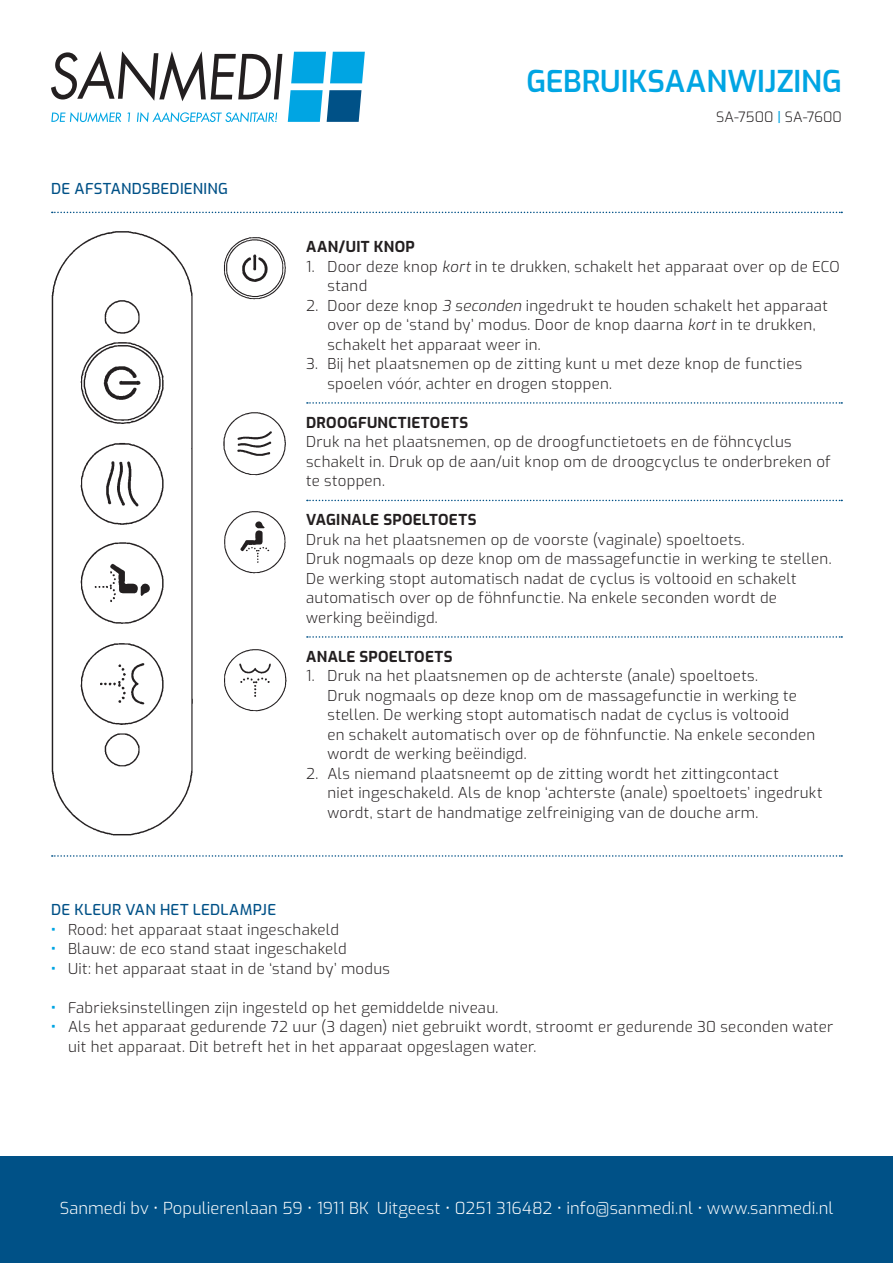
<style>
.page{position:relative;width:893px;height:1263px;background:#fff}
.page>*{position:absolute;margin:0;border:0;box-sizing:border-box;transform-origin:0 0}
.t1{font:600 30px "Exo";color:#00a5e3}
.t2{font:300 16.5px "Exo";letter-spacing:.005em;color:#fff}
.t3{font:300 15px/19.5px "Exo";letter-spacing:.02em;color:#231f20}
.t4{font:700 15px "Exo";letter-spacing:.02em;color:#231f20}
.t5{font:500 15px "Exo";letter-spacing:.02em;color:#005187}
.t6{font:300 14.25px "Exo";letter-spacing:.005em;color:#231f20}
.s1{font-weight:500;color:#00a5e3}
.s2{font-style:italic}
.s3{font-weight:700;color:#00a5e3}
</style>
<div class="page">
<svg style="left:51px;top:51px;width:231px;height:50px"></svg>
<svg style="left:291px;top:52px;width:74px;height:31px;background:#22b1e6"></svg>
<svg style="left:288px;top:90px;width:73px;height:32px;background:#218cbe"></svg>
<svg style="left:51px;top:112px;width:227px;height:10px"></svg>
<div style="left:0;top:1157px;width:893px;height:106px;background:#005187"></div>
<svg style="left:52px;top:212px;width:790px;height:1px"></svg>
<svg style="left:307px;top:402px;width:535px;height:2px"></svg>
<svg style="left:307px;top:500px;width:535px;height:1px"></svg>
<svg style="left:307px;top:636px;width:535px;height:2px"></svg>
<svg style="left:52px;top:855px;width:790px;height:2px"></svg>
<img style="left:51px;top:231px;width:142px;height:605px">
<img style="left:223px;top:412px;width:63px;height:64px">
<img style="left:224px;top:511px;width:62px;height:63px">
<img style="left:224px;top:649px;width:63px;height:63px">
<img style="left:224px;top:237px;width:62px;height:63px">
<p class="t5" style="left:51px;top:177px;width:179px">DE AFSTANDSBEDIENING</p>
<h1 class="t1" style="left:526px;top:59px;width:317px">GEBRUIKSAANWIJZING</h1>
<p class="t6" style="left:716px;top:107px;width:127px">SA-7500 <span class="s1">|</span> SA-7600</p>
<p class="t4" style="left:306px;top:235px;width:110px">AAN/UIT KNOP</p>
<p class="t3" style="left:327px;top:256px;width:514px;text-indent:-21px">1. Door deze knop <span class="s2">kort</span> in te drukken, schakelt het apparaat over op de ECO stand</p>
<p class="t3" style="left:327px;top:295px;width:502px;text-indent:-21px">2. Door deze knop <span class="s2">3 seconden</span> ingedrukt te houden schakelt het apparaat over op de ‘stand by’ modus. Door de knop daarna <span class="s2">kort</span> in te drukken, schakelt het apparaat weer in.</p>
<p class="t3" style="left:327px;top:353px;width:476px;text-indent:-21px">3. Bij het plaatsnemen op de zitting kunt u met deze knop de functies spoelen vóór, achter en drogen stoppen.</p>
<p class="t4" style="left:306px;top:411px;width:164px">DROOGFUNCTIETOETS</p>
<p class="t3" style="left:306px;top:431px;width:526px">Druk na het plaatsnemen, op de droogfunctietoets en de föhncyclus schakelt in. Druk op de aan/uit knop om de droogcyclus te onderbreken of te stoppen.</p>
<p class="t4" style="left:306px;top:508px;width:172px">VAGINALE SPOELTOETS</p>
<p class="t3" style="left:306px;top:529px;width:527px">Druk na het plaatsnemen op de voorste (vaginale) spoeltoets.<br>Druk nogmaals op deze knop om de massagefunctie in werking te stellen.<br>De werking stopt automatisch nadat de cyclus is voltooid en schakelt automatisch over op de föhnfunctie. Na enkele seconden wordt de werking beëindigd.</p>
<p class="t4" style="left:306px;top:645px;width:148px">ANALE SPOELTOETS</p>
<p class="t3" style="left:327px;top:665px;width:489px;text-indent:-21px">1. Druk na het plaatsnemen op de achterste (anale) spoeltoets.<br>Druk nogmaals op deze knop om de massagefunctie in werking te stellen. De werking stopt automatisch nadat de cyclus is voltooid<br>en schakelt automatisch over op de föhnfunctie. Na enkele seconden wordt de werking beëindigd.</p>
<p class="t3" style="left:327px;top:763px;width:497px;text-indent:-21px">2. Als niemand plaatsneemt op de zitting wordt het zittingcontact<br>niet ingeschakeld. Als de knop ‘achterste (anale) spoeltoets’ ingedrukt wordt, start de handmatige zelfreiniging van de douche arm.</p>
<p class="t5" style="left:51px;top:898px;width:227px">DE KLEUR VAN HET LEDLAMPJE</p>
<p class="t3" style="left:51px;top:919px;width:290px"><span class="s3">•</span> Rood: het apparaat staat ingeschakeld</p>
<p class="t3" style="left:51px;top:938px;width:297px"><span class="s3">•</span> Blauw: de eco stand staat ingeschakeld</p>
<p class="t3" style="left:51px;top:958px;width:340px"><span class="s3">•</span> Uit: het apparaat staat in de ‘stand by’ modus</p>
<p class="t3" style="left:51px;top:997px;width:449px"><span class="s3">•</span> Fabrieksinstellingen zijn ingesteld op het gemiddelde niveau.</p>
<p class="t3" style="left:68px;top:1016px;width:767px;text-indent:-17px"><span class="s3">•</span> Als het apparaat gedurende 72 uur (3 dagen) niet gebruikt wordt, stroomt er gedurende 30 seconden water uit het apparaat. Dit betreft het in het apparaat opgeslagen water.</p>
<p class="t2" style="left:60px;top:1196px;width:775px">Sanmedi bv • Populierenlaan 59 • 1911 BK Uitgeest • 0251 316482 • info@sanmedi.nl • www.sanmedi.nl</p>
</div>
